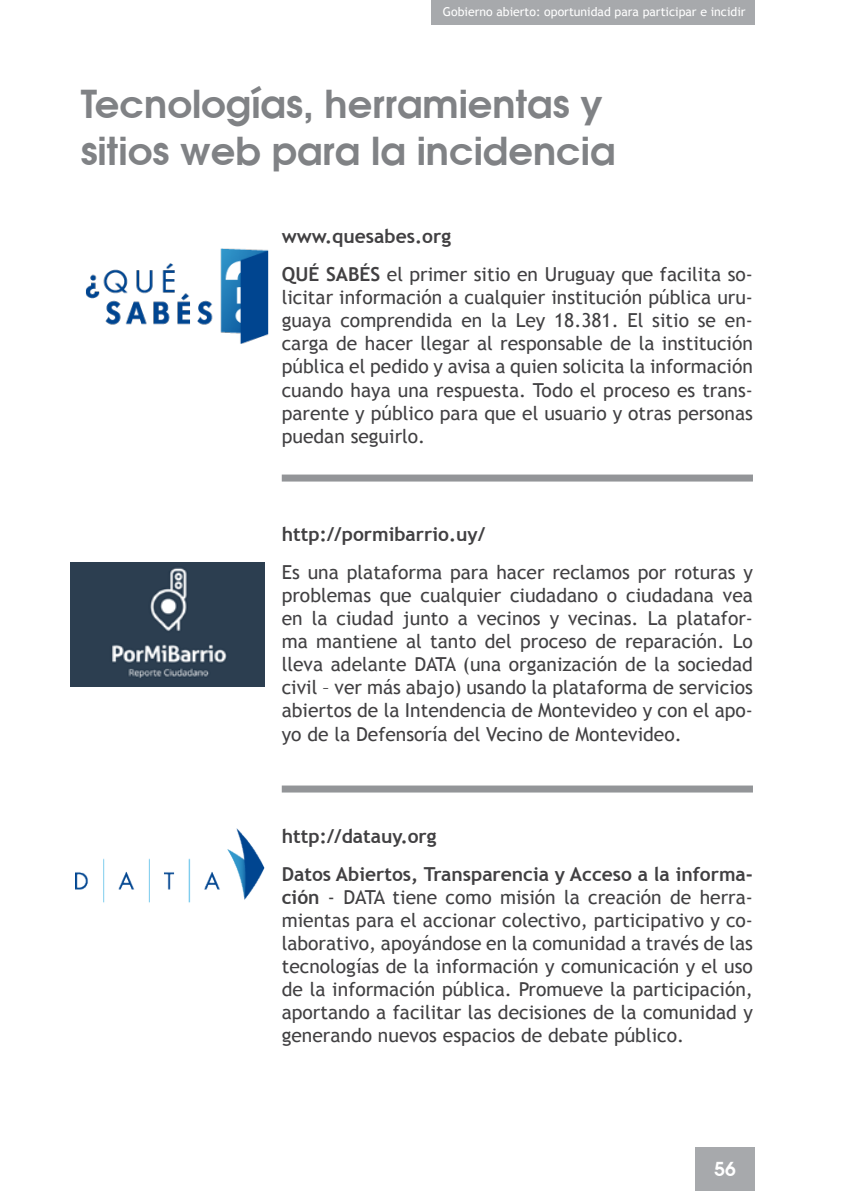
<style>
.page{position:relative;width:844px;height:1191px;background:#fff}
.page>*{position:absolute;margin:0;border:0;box-sizing:border-box;transform-origin:0 0}
.t1{font:600 38.5px/46.2px "Avant Garde";color:#808285}
.t2{font:19.25px/23.1px "Trebuchet MS";color:#414042;text-align:justify}
.t3{font:700 19.25px/38px "Trebuchet MS";color:#414042}
.t4{font:600 19.25px "Avant Garde";color:#fff}
.t5{font:12.25px "Trebuchet MS";color:#fff}
.s1{font-weight:700}
</style>
<div class="page">
<div style="left:695px;top:1147px;width:59px;height:44px;background:#a7a9ac"></div>
<div style="left:430px;top:0;width:324px;height:25px;background:#a7a9ac"></div>
<div style="left:282px;top:474px;width:470px;height:7px;background:#939598"></div>
<div style="left:282px;top:785px;width:470px;height:7px;background:#939598"></div>
<img style="left:75px;top:828px;width:189px;height:75px">
<img style="left:71px;top:562px;width:193px;height:124px">
<img style="left:85px;top:248px;width:184px;height:96px">
<p class="t5" style="left:442px;top:5px;width:304px">Gobierno abierto: oportunidad para participar e incidir</p>
<h1 class="t1" style="left:81px;top:80px;width:536px">Tecnologías, herramientas y sitios web para la incidencia</h1>
<p class="t2" style="left:282px;top:217px;width:472px;line-height:38px"><span class="s1">www.quesabes.org<br>QUÉ SABÉS</span> el primer sitio en Uruguay que facilita so-</p>
<p class="t2" style="left:282px;top:286px;width:472px">licitar información a cualquier institución pública uru&shy;guaya comprendida en la Ley 18.381. El sitio se en&shy;carga de hacer llegar al responsable de la institución pública el pedido y avisa a quien solicita la información cuando haya una respuesta. Todo el proceso es trans&shy;parente y público para que el usuario y otras personas puedan seguirlo.</p>
<p class="t3" style="left:282px;top:515px;width:205px">http://pormibarrio.uy/</p>
<p class="t2" style="left:282px;top:560px;width:472px">Es una plataforma para hacer reclamos por roturas y problemas que cualquier ciudadano o ciudadana vea en la ciudad junto a vecinos y vecinas. La platafor&shy;ma mantiene al tanto del proceso de reparación. Lo lleva adelante DATA (una organización de la sociedad civil – ver más abajo) usando la plataforma de servicios abiertos de la Intendencia de Montevideo y con el apo&shy;yo de la Defensoría del Vecino de Montevideo.</p>
<p class="t3" style="left:282px;top:817px;width:472px">http://datauy.org<br>Datos Abiertos, Transparencia y Acceso a la informa-</p>
<p class="t2" style="left:282px;top:885px;width:472px"><span class="s1">ción</span> - DATA tiene como misión la creación de herra&shy;mientas para el accionar colectivo, participativo y co&shy;laborativo, apoyándose en la comunidad a través de las tecnologías de la información y comunicación y el uso de la información pública. Promueve la participación, aportando a facilitar las decisiones de la comunidad y generando nuevos espacios de debate público.</p>
<p class="t4" style="left:714px;top:1156px;width:23px">56</p>
</div>
